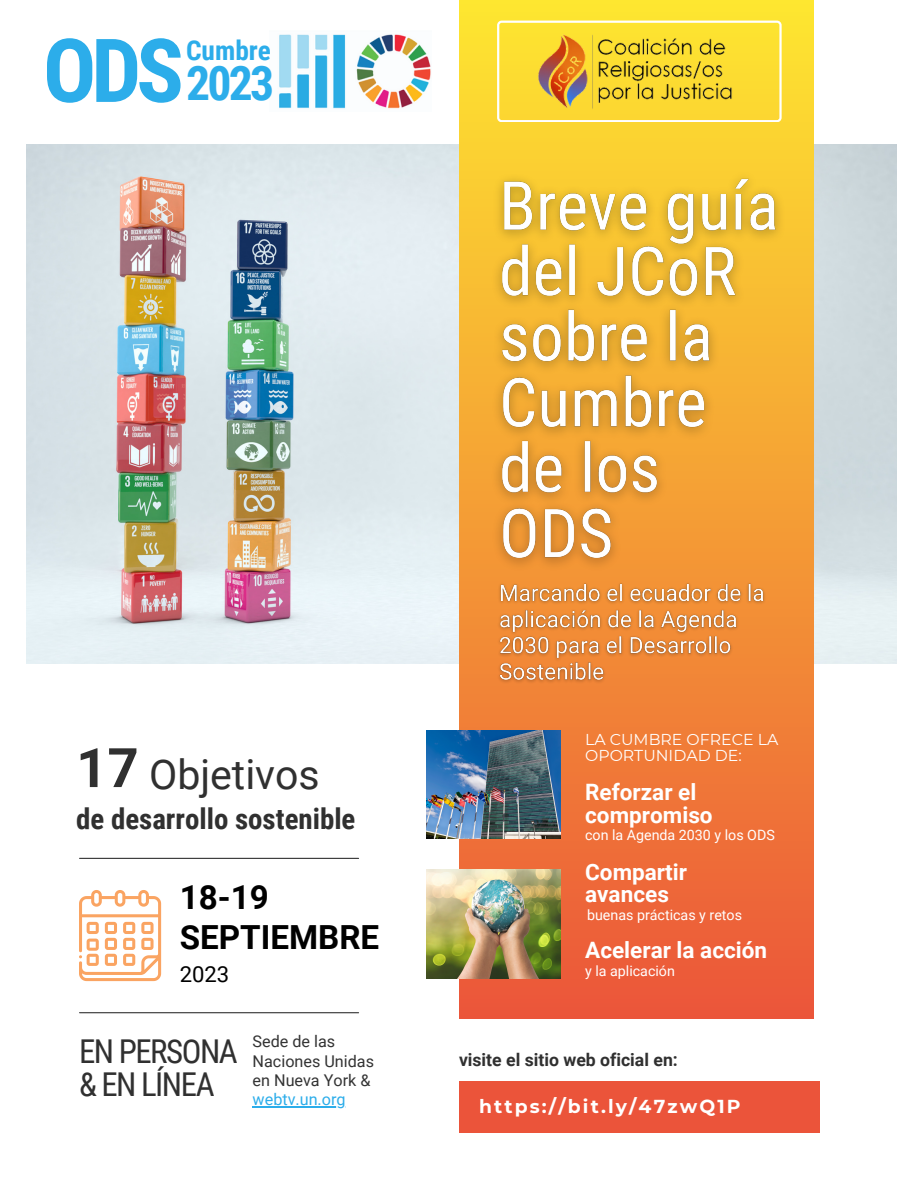
<style>
.page{position:relative;width:918px;height:1188px;background:#fff}
.page>*{position:absolute;margin:0;border:0;box-sizing:border-box;transform-origin:0 0}
.t1{font:700 88.35px "Roboto Condensed";color:#2cadea}
.t2{font:700 54.45px "Roboto";color:#303030}
.t3{font:700 47.7px "Roboto Condensed";color:#2cadea}
.t4{font:41.1px "Roboto";color:#303030}
.t5{font:700 33.15px "Roboto";color:#000}
.t6{font:32.85px/33.8px "Roboto Condensed";letter-spacing:-.045em;color:#303030}
.t7{font:700 28.95px "Roboto Condensed";color:#303030}
.t8{font:700 27.3px "Roboto Condensed";color:#2cadea}
.t9{font:700 22.5px/22.5px "Roboto";color:#fff}
.t10{font:22.05px "Roboto";color:#000}
.t11{font:700 18.75px "Montserrat";letter-spacing:.115em;color:#fff}
.t12{font:700 17.7px "Roboto";color:#303030}
.t13{font:16.2px/19.2px "Roboto";color:#333}
.t14{font:15.75px/15.8px "Montserrat";color:#fff}
.t15{font:14.25px "Roboto";color:#fff}
.s1{color:#2cadea}
</style>
<div class="page">
<img style="left:27px;top:145px;width:869px;height:518px">
<div style="left:459px;top:0;width:354px;height:1019px;background:linear-gradient(to bottom,#fee731,#eb553a)"></div>
<div style="left:459px;top:1081px;width:361px;height:52px;background:#eb543a"></div>
<img style="left:426px;top:730px;width:134px;height:108px">
<img style="left:426px;top:869px;width:134px;height:110px">
<hr style="left:80px;top:858px;width:279px;height:1px;background:#333">
<hr style="left:80px;top:1012px;width:279px;height:1px;background:#333">
<svg style="left:79px;top:890px;width:82px;height:91px"></svg>
<img style="left:279px;top:34px;width:152px;height:75px">
<svg style="left:497px;top:21px;width:285px;height:101px;background:#fce048"></svg>
<img style="left:538px;top:32px;width:197px;height:80px">
<img style="left:485px;top:165px;width:308px;height:413px">
<img style="left:494px;top:579px;width:276px;height:108px">
<hr style="left:253px;top:1106px;width:93px;height:1px;background:#2cadea">
<p class="t1" style="left:43px;top:20px;width:142px">ODS</p>
<p class="t8" style="left:186px;top:34px;width:86px">Cumbre</p>
<p class="t3" style="left:186px;top:55px;width:90px">2023</p>
<p class="t2" style="left:76px;top:737px;width:64px">17</p>
<p class="t4" style="left:149px;top:751px;width:172px">Objetivos</p>
<p class="t7" style="left:76px;top:802px;width:281px">de desarrollo sostenible</p>
<p class="t5" style="left:180px;top:878px;width:91px">18-19</p>
<p class="t5" style="left:180px;top:918px;width:201px">SEPTIEMBRE</p>
<p class="t10" style="left:180px;top:962px;width:51px">2023</p>
<p class="t6" style="left:79px;top:1035px;width:160px">EN PERSONA &amp; EN LÍNEA</p>
<p class="t13" style="left:253px;top:1032px;width:123px">Sede de las<br>Naciones Unidas en Nueva York &amp; <span class="s1">webtv.un.org</span></p>
<p class="t14" style="left:585px;top:732px;width:195px">LA CUMBRE OFRECE LA<br>OPORTUNIDAD DE:</p>
<p class="t9" style="left:585px;top:781px;width:129px">Reforzar el compromiso</p>
<p class="t15" style="left:585px;top:827px;width:191px">con la Agenda 2030 y los ODS</p>
<p class="t9" style="left:585px;top:861px;width:103px">Compartir avances</p>
<p class="t15" style="left:587px;top:907px;width:156px">buenas prácticas y retos</p>
<p class="t9" style="left:585px;top:939px;width:184px">Acelerar la acción</p>
<p class="t15" style="left:585px;top:963px;width:91px">y la aplicación</p>
<p class="t12" style="left:459px;top:1049px;width:220px">visite el sitio web oficial en:</p>
<p class="t11" style="left:479px;top:1095px;width:263px">https://bit.ly/47zwQ1P</p>
</div>
